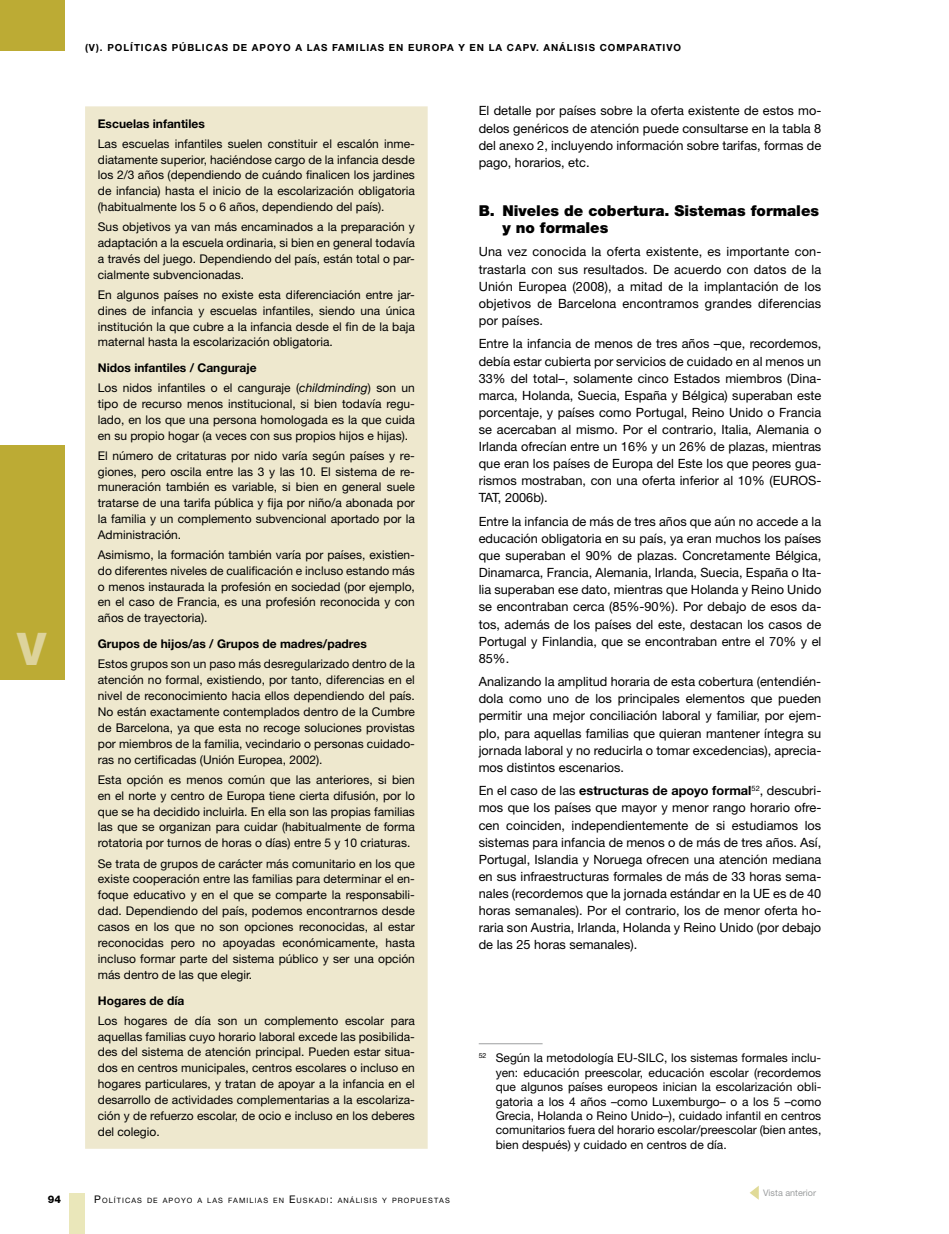
<style>
.page{position:relative;width:949px;height:1234px;background:#fff}
.page>*{position:absolute;margin:0;border:0;box-sizing:border-box;transform-origin:0 0}
.t1{font:800 45px "Helvetica Neue LT Std";color:#ddd39c}
.t2{font:900 15px/17.1px "Helvetica Neue LT Std";color:#000}
.t3{font:12.75px/17.1px "Helvetica Neue LT Std";color:#000;text-align:justify}
.t4{font:12px/15.9px "Helvetica Neue LT Std";color:#000;text-align:justify}
.t5{font:700 12px "Helvetica Neue LT Std";color:#000}
.t6{font:800 10.5px "Helvetica Neue LT Std";color:#000}
.t7{font:700 9.75px "Helvetica Neue LT Std";letter-spacing:.1em;color:#000}
.t8{font:9px "Helvetica Neue LT Std";color:#9c9e9f}
.t9{font:7.35px "Helvetica Neue LT Std";letter-spacing:.145em;color:#000}
.s1{font-weight:700}
.s2{font-style:italic}
.s3{font-size:10.5px}
</style>
<div class="page">
<div style="left:85px;top:106px;width:342px;height:1042px;background:#eee8ce"></div>
<hr style="left:478px;top:1043px;width:64px;height:1px;background:#9c9e9f">
<div style="left:69px;top:1192px;width:16px;height:41px;background:#eae7ba"></div>
<div style="left:0;top:0;width:65px;height:51px;background:#bcab34"></div>
<div style="left:0;top:445px;width:65px;height:234px;background:#bcab34"></div>
<svg style="left:749px;top:1186px;width:9px;height:13px"></svg>
<h1 class="t1" style="left:17px;top:622px;width:31px">V</h1>
<p class="t7" style="left:85px;top:41px;width:63px">(V). Política</p>
<p class="t7" style="left:161px;top:41px;width:49px">s pública</p>
<p class="t7" style="left:222px;top:41px;width:461px">s de apoyo a las familias en Eu ropa y en la CAPV. Análisis comparativo</p>
<p class="t5" style="left:98px;top:116px;width:108px">Escuelas infantiles</p>
<p class="t4" style="left:98px;top:135px;width:318px">Las escuelas infantiles suelen constituir el escalón inme&shy;diatamente superior, haciéndose cargo de la infancia desde los 2/3 años (dependiendo de cuándo finalicen los jardines de infancia) hasta el inicio de la escolarización obligatoria (habitualmente los 5 o 6 años, dependiendo del país).</p>
<p class="t4" style="left:98px;top:219px;width:318px">Sus objetivos ya van más encaminados a la preparación y adaptación a la escuela ordinaria, si bien en general todavía a través del juego. Dependiendo del país, están total o par&shy;cialmente subvencionadas.</p>
<p class="t4" style="left:98px;top:286px;width:318px">En algunos países no existe esta diferenciación entre jar&shy;dines de infancia y escuelas infantiles, siendo una única institución la que cubre a la infancia desde el fin de la baja maternal hasta la escolarización obligatoria.</p>
<p class="t4" style="left:98px;top:357px;width:318px;line-height:20.1px"><span class="s1">Nidos infantiles / Canguraje<br></span>Los nidos infantiles o el canguraje (<span class="s2">childminding</span>) son un</p>
<p class="t4" style="left:98px;top:395px;width:318px">tipo de recurso menos institucional, si bien todavía regu&shy;lado, en los que una persona homologada es la que cuida en su propio hogar (a veces con sus propios hijos e hijas).</p>
<p class="t4" style="left:98px;top:447px;width:318px">El número de critaturas por nido varía según países y re&shy;giones, pero oscila entre las 3 y las 10. El sistema de re&shy;muneración también es variable, si bien en general suele tratarse de una tarifa pública y fija por niño/a abonada por la familia y un complemento subvencional aportado por la Administración.</p>
<p class="t4" style="left:98px;top:546px;width:318px">Asimismo, la formación también varía por países, existien&shy;do diferentes niveles de cualificación e incluso estando más o menos instaurada la profesión en sociedad (por ejemplo, en el caso de Francia, es una profesión reconocida y con años de trayectoria).</p>
<p class="t5" style="left:98px;top:636px;width:270px">Grupos de hijos/as / Grupos de madres/padres</p>
<p class="t4" style="left:98px;top:655px;width:318px">Estos grupos son un paso más desregularizado dentro de la atención no formal, existiendo, por tanto, diferencias en el nivel de reconocimiento hacia ellos dependiendo del país.<br>No están exactamente contemplados dentro de la Cumbre de Barcelona, ya que esta no recoge soluciones provistas por miembros de la familia, vecindario o personas cuidado&shy;ras no certificadas (Unión Europea, 2002).</p>
<p class="t4" style="left:98px;top:771px;width:318px">Esta opción es menos común que las anteriores, si bien en el norte y centro de Europa tiene cierta difusión, por lo que se ha decidido incluirla. En ella son las propias familias las que se organizan para cuidar (habitualmente de forma rotatoria por turnos de horas o días) entre 5 y 10 criaturas.</p>
<p class="t4" style="left:98px;top:855px;width:318px">Se trata de grupos de carácter más comunitario en los que existe cooperación entre las familias para determinar el en&shy;foque educativo y en el que se comparte la responsabili&shy;dad. Dependiendo del país, podemos encontrarnos desde casos en los que no son opciones reconocidas, al estar reconocidas pero no apoyadas económicamente, hasta incluso formar parte del sistema público y ser una opción más dentro de las que elegir.</p>
<p class="t5" style="left:98px;top:992px;width:88px">Hogares de día</p>
<p class="t4" style="left:98px;top:1012px;width:318px">Los hogares de día son un complemento escolar para aquellas familias cuyo horario laboral excede las posibilida&shy;des del sistema de atención principal. Pueden estar situa&shy;dos en centros municipales, centros escolares o incluso en hogares particulares, y tratan de apoyar a la infancia en el desarrollo de actividades complementarias a la escolariza&shy;ción y de refuerzo escolar, de ocio e incluso en los deberes del colegio.</p>
<p class="t3" style="left:478px;top:102px;width:344px">El detalle por países sobre la oferta existente de estos mo&shy;delos genéricos de atención puede consultarse en la tabla 8 del anexo 2, incluyendo información sobre tarifas, formas de pago, horarios, etc.</p>
<p class="t2" style="left:502px;top:202px;width:318px;text-indent:-24px">B. Niveles de cobertura. Sistemas formales y no formales</p>
<p class="t3" style="left:478px;top:243px;width:344px">Una vez conocida la oferta existente, es importante con&shy;trastarla con sus resultados. De acuerdo con datos de la Unión Europea (2008), a mitad de la implantación de los objetivos de Barcelona encontramos grandes diferencias por países.</p>
<p class="t3" style="left:478px;top:335px;width:344px">Entre la infancia de menos de tres años –que, recordemos, debía estar cubierta por servicios de cuidado en al menos un 33% del total–, solamente cinco Estados miembros (Dina&shy;marca, Holanda, Suecia, España y Bélgica) superaban este porcentaje, y países como Portugal, Reino Unido o Francia se acercaban al mismo. Por el contrario, Italia, Alemania o Irlanda ofrecían entre un 16% y un 26% de plazas, mientras que eran los países de Europa del Este los que peores gua&shy;rismos mostraban, con una oferta inferior al 10% (EUROS-TAT, 2006b).</p>
<p class="t3" style="left:478px;top:512px;width:344px">Entre la infancia de más de tres años que aún no accede a la educación obligatoria en su país, ya eran muchos los países que superaban el 90% de plazas. Concretamente Bélgica, Dinamarca, Francia, Alemania, Irlanda, Suecia, España o Ita&shy;lia superaban ese dato, mientras que Holanda y Reino Unido se encontraban cerca (85%-90%). Por debajo de esos da&shy;tos, además de los países del este, destacan los casos de Portugal y Finlandia, que se encontraban entre el 70% y el 85%.</p>
<p class="t3" style="left:478px;top:672px;width:344px">Analizando la amplitud horaria de esta cobertura (entendién&shy;dola como uno de los principales elementos que pueden permitir una mejor conciliación laboral y familiar, por ejem&shy;plo, para aquellas familias que quieran mantener íntegra su jornada laboral y no reducirla o tomar excedencias), aprecia&shy;mos distintos escenarios.</p>
<p class="t3" style="left:478px;top:781px;width:344px">En el caso de las <span class="s1">estructuras de apoyo formal</span><sup>52</sup>, descubri&shy;mos que los países que mayor y menor rango horario ofre&shy;cen coinciden, independientemente de si estudiamos los sistemas para infancia de menos o de más de tres años. Así, Portugal, Islandia y Noruega ofrecen una atención mediana en sus infraestructuras formales de más de 33 horas sema&shy;nales (recordemos que la jornada estándar en la UE es de 40 horas semanales). Por el contrario, los de menor oferta ho&shy;raria son Austria, Irlanda, Holanda y Reino Unido (por debajo de las 25 horas semanales).</p>
<p class="t4" style="left:495px;top:1050px;width:327px;line-height:14.4px;text-indent:-17px"><sup>52</sup> Según la metodología EU-SILC, los sistemas formales inclu&shy;yen: educación preescolar, educación escolar (recordemos que algunos países europeos inician la escolarización obli&shy;gatoria a los 4 años –como Luxemburgo– o a los 5 –como Grecia, Holanda o Reino Unido–), cuidado infantil en centros comunitarios fuera del horario escolar/preescolar (bien antes, bien después) y cuidado en centros de día.</p>
<p class="t6" style="left:48px;top:1192px;width:15px">94</p>
<p class="t9" style="left:94px;top:1195px;width:357px"><span class="s3">P</span>OLÍTICAS DE APOYO A LAS FAMILIAS EN <span class="s3">E</span> USKADI<span class="s3">:</span> ANÁLISIS Y PROPUESTAS</p>
<p class="t8" style="left:763px;top:1187px;width:54px">Vista anterior</p>
</div>
